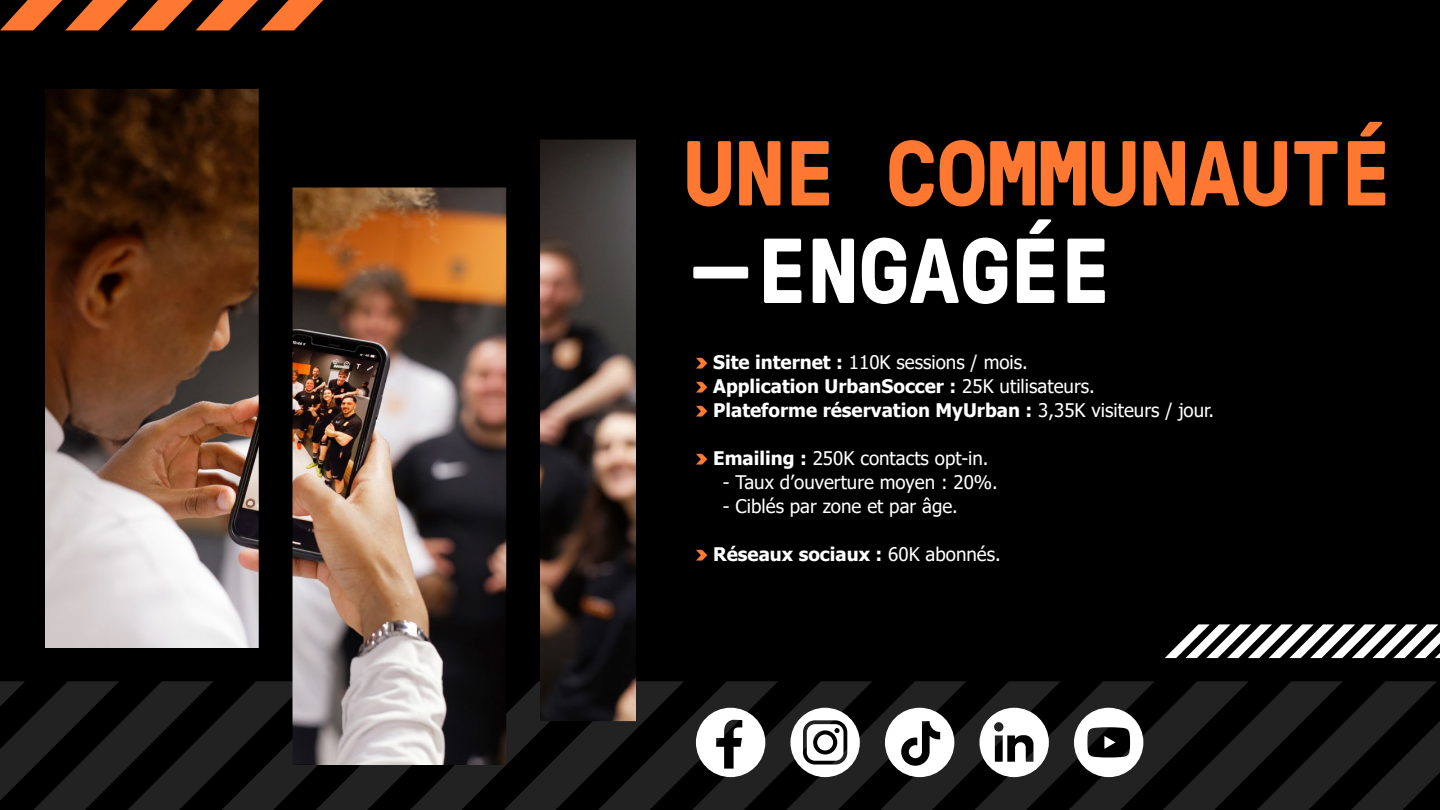
<style>
.page{position:relative;width:1440px;height:810px;background:#000}
.page>*{position:absolute;margin:0;border:0;box-sizing:border-box;transform-origin:0 0}
.t1{font:700 91.95px "GT Pressura Mono";color:#ff7832}
.t2{font:700 91.95px "GT Pressura Mono";color:#fff}
.t3{font:700 18.75px/24px "Tahoma";color:#fff}
.t4{font:18.75px "Tahoma";color:#fff}
.s1{font-weight:400}
.s2{font-weight:700}
</style>
<div class="page">
<svg style="left:0;top:0;width:323px;height:30px"></svg>
<svg style="left:1165px;top:624px;width:275px;height:34px"></svg>
<img style="left:45px;top:89px;width:591px;height:592px">
<svg style="left:696px;top:358px;width:11px;height:11px"></svg>
<svg style="left:696px;top:382px;width:11px;height:11px"></svg>
<svg style="left:696px;top:406px;width:11px;height:11px"></svg>
<svg style="left:696px;top:454px;width:11px;height:11px"></svg>
<svg style="left:696px;top:550px;width:11px;height:11px"></svg>
<svg style="left:0;top:681px;width:1440px;height:129px"></svg>
<h1 class="t1" style="left:684px;top:106px;width:709px">UNE COMMUNAUTÉ</h1>
<h1 class="t2" style="left:695px;top:204px;width:418px">—ENGAGÉE</h1>
<p class="t3" style="left:713px;top:350px;width:503px">Site internet : <span class="s1">110K sessions / mois.<br></span>Application UrbanSoccer : <span class="s1">25K utilisateurs.<br></span>Plateforme réservation MyUrban : <span class="s1">3,35K visiteurs / jour.</span></p>
<p class="t4" style="left:713px;top:445px;width:277px"><span class="s2">Emailing :</span> 250K contacts opt-in.</p>
<p class="t4" style="left:723px;top:469px;width:277px">- Taux d’ouverture moyen : 20%.</p>
<p class="t4" style="left:723px;top:493px;width:236px">- Ciblés par zone et par âge.</p>
<p class="t3" style="left:713px;top:542px;width:289px">Réseaux sociaux : <span class="s1">60K abonnés.</span></p>
</div>
